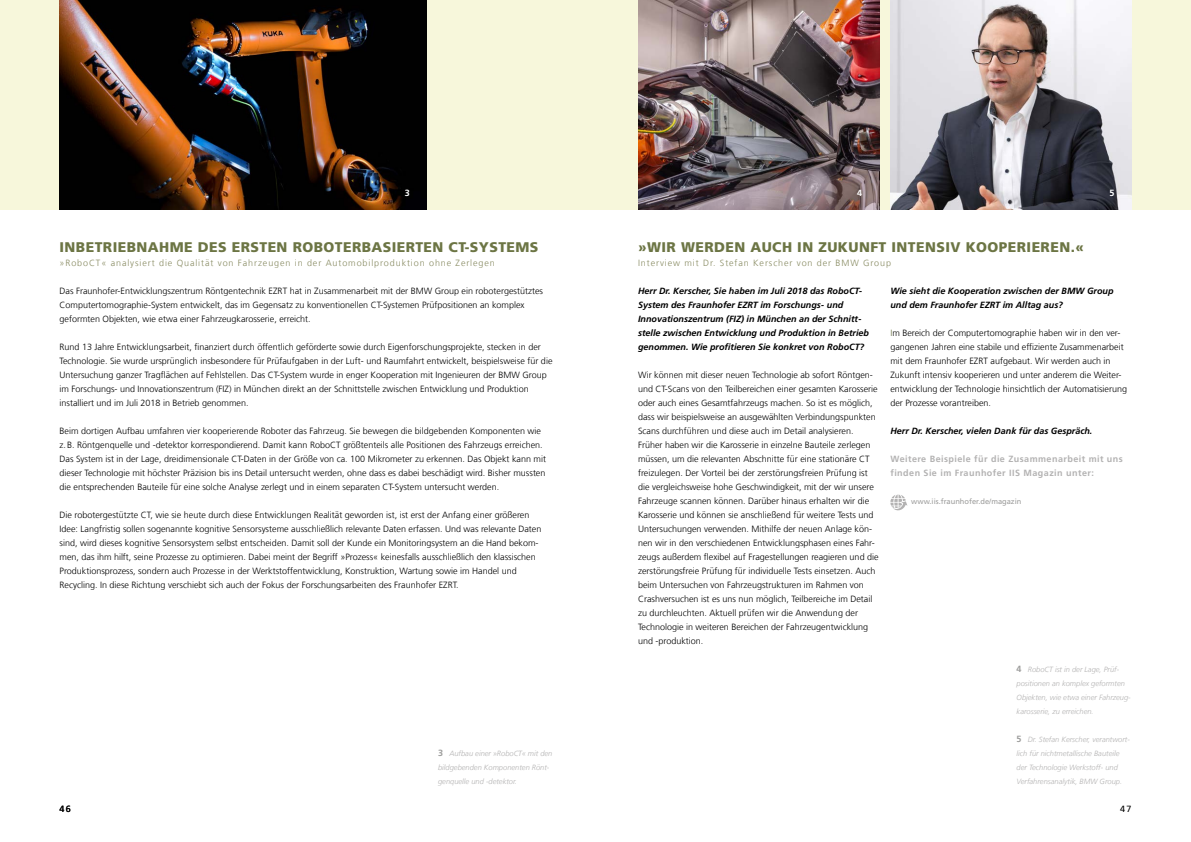
<style>
.page{position:relative;width:1191px;height:842px;background:#fff}
.page>*{position:absolute;margin:0;border:0;box-sizing:border-box;transform-origin:0 0}
.t1{font:900 14px "Frutiger LT Com";letter-spacing:.03em;color:#6c7544}
.t2{font:300 9px/14px "Frutiger LT Com";color:#000}
.t3{font:italic 700 9px/14px "Frutiger LT Com";color:#000}
.t4{font:300 9px "Frutiger LT Com";letter-spacing:.1em;color:#888b62}
.t5{font:700 9px/14px "Frutiger LT Com";letter-spacing:.05em;color:#b3b2b2}
.t6{font:9px "Frutiger LT Com";color:#000}
.t7{font:700 9px "Frutiger LT Com";color:#fff}
.t8{font:italic 300 7.5px/14px "Frutiger LT Com";color:#b3b2b2}
.t9{font:7.5px "Frutiger LT Com";color:#9d9d9c}
.s1{font-weight:700;font-style:normal;font-size:9px;color:#9d9d9c}
.s2{color:#6c7544}
</style>
<div class="page">
<div style="left:0;top:0;width:1191px;height:210px;background:#f7f7db"></div>
<svg style="left:890px;top:494px;width:17px;height:17px"></svg>
<img style="left:638px;top:0;width:241px;height:210px">
<img style="left:60px;top:0;width:367px;height:210px">
<img style="left:890px;top:0;width:241px;height:210px">
<p class="t7" style="left:405px;top:187px;width:7px">3</p>
<p class="t7" style="left:857px;top:187px;width:7px">4</p>
<p class="t7" style="left:1109px;top:187px;width:7px">5</p>
<h1 class="t1" style="left:60px;top:239px;width:480px">INBETRIEBNAHME DES ERSTEN ROBOTERBASIERTEN CT-SYSTEMS</h1>
<p class="t4" style="left:60px;top:257px;width:437px">»RoboCT« analysiert die Qualität von Fahrzeugen in der Automobilproduktion ohne Zerlegen</p>
<p class="t2" style="left:60px;top:284px;width:485px">Das Fraunhofer-Entwicklungszentrum Röntgentechnik EZRT hat in Zusammenarbeit mit der BMW Group ein robotergestütztes<br>Computertomographie-System entwickelt, das im Gegensatz zu konventionellen CT-Systemen Prüfpositionen an komplex geformten Objekten, wie etwa einer Fahrzeugkarosserie, erreicht.</p>
<p class="t2" style="left:60px;top:340px;width:494px">Rund 13 Jahre Entwicklungsarbeit, finanziert durch öffentlich geförderte sowie durch Eigenforschungsprojekte, stecken in der Technologie. Sie wurde ursprünglich insbesondere für Prüfaufgaben in der Luft- und Raumfahrt entwickelt, beispielsweise für die Untersuchung ganzer Tragflächen auf Fehlstellen. Das CT-System wurde in enger Kooperation mit Ingenieuren der BMW Group im Forschungs- und Innovationszentrum (FIZ) in München direkt an der Schnittstelle zwischen Entwicklung und Produktion installiert und im Juli 2018 in Betrieb genommen.</p>
<p class="t2" style="left:60px;top:424px;width:488px">Beim dortigen Aufbau umfahren vier kooperierende Roboter das Fahrzeug. Sie bewegen die bildgebenden Komponenten wie z.B. Röntgenquelle und -detektor korrespondierend. Damit kann RoboCT größtenteils alle Positionen des Fahrzeugs erreichen.<br>Das System ist in der Lage, dreidimensionale CT-Daten in der Größe von ca. 100 Mikrometer zu erkennen. Das Objekt kann mit dieser Technologie mit höchster Präzision bis ins Detail untersucht werden, ohne dass es dabei beschädigt wird. Bisher mussten die entsprechenden Bauteile für eine solche Analyse zerlegt und in einem separaten CT-System untersucht werden.</p>
<p class="t2" style="left:60px;top:508px;width:483px">Die robotergestützte CT, wie sie heute durch diese Entwicklungen Realität geworden ist, ist erst der Anfang einer größeren Idee: Langfristig sollen sogenannte kognitive Sensorsysteme ausschließlich relevante Daten erfassen. Und was relevante Daten sind, wird dieses kognitive Sensorsystem selbst entscheiden. Damit soll der Kunde ein Monitoringsystem an die Hand bekom&shy;men, das ihm hilft, seine Prozesse zu optimieren. Dabei meint der Begriff »Prozess« keinesfalls ausschließlich den klassischen Produktionsprozess, sondern auch Prozesse in der Werktstoffentwicklung, Konstruktion, Wartung sowie im Handel und Recycling. In diese Richtung verschiebt sich auch der Fokus der Forschungsarbeiten des Fraunhofer EZRT.</p>
<p class="t6" style="left:60px;top:803px;width:13px">46</p>
<p class="t8" style="left:438px;top:746px;width:116px"><span class="s1">3</span> Aufbau einer »RoboCT« mit den bildgebenden Komponenten Rönt&shy;genquelle und -detektor.</p>
<h1 class="t1" style="left:638px;top:239px;width:447px">»WIR WERDEN AUCH IN ZUKUNFT INTENSIV KOOPERIEREN.«</h1>
<p class="t4" style="left:638px;top:257px;width:255px">Interview mit Dr. Stefan Kerscher von der BMW Group</p>
<p class="t3" style="left:638px;top:284px;width:233px">Herr Dr. Kerscher, Sie haben im Juli 2018 das RoboCT-System des Fraunhofer EZRT im Forschungs- und Innovationszentrum (FIZ) in München an der Schnitt&shy;stelle zwischen Entwicklung und Produktion in Betrieb genommen. Wie profitieren Sie konkret von RoboCT?</p>
<p class="t2" style="left:638px;top:368px;width:242px">Wir können mit dieser neuen Technologie ab sofort Röntgen&shy;und CT-Scans von den Teilbereichen einer gesamten Karosserie oder auch eines Gesamtfahrzeugs machen. So ist es möglich, dass wir beispielsweise an ausgewählten Verbindungspunkten Scans durchführen und diese auch im Detail analysieren.<br>Früher haben wir die Karosserie in einzelne Bauteile zerlegen müssen, um die relevanten Abschnitte für eine stationäre CT freizulegen. Der Vorteil bei der zerstörungsfreien Prüfung ist die vergleichsweise hohe Geschwindigkeit, mit der wir unsere Fahrzeuge scannen können. Darüber hinaus erhalten wir die Karosserie und können sie anschließend für weitere Tests und Untersuchungen verwenden. Mithilfe der neuen Anlage kön&shy;nen wir in den verschiedenen Entwicklungsphasen eines Fahr&shy;zeugs außerdem flexibel auf Fragestellungen reagieren und die zerstörungsfreie Prüfung für individuelle Tests einsetzen. Auch beim Untersuchen von Fahrzeugstrukturen im Rahmen von Crashversuchen ist es uns nun möglich, Teilbereiche im Detail zu durchleuchten. Aktuell prüfen wir die Anwendung der Technologie in weiteren Bereichen der Fahrzeugentwicklung und -produktion.</p>
<p class="t3" style="left:890px;top:284px;width:225px">Wie sieht die Kooperation zwischen der BMW Group und dem Fraunhofer EZRT im Alltag aus?</p>
<p class="t2" style="left:890px;top:326px;width:238px"><span class="s2">I</span>m Bereich der Computertomographie haben wir in den ver&shy;gangenen Jahren eine stabile und effiziente Zusammenarbeit mit dem Fraunhofer EZRT aufgebaut. Wir werden auch in Zukunft intensiv kooperieren und unter anderem die Weiter&shy;entwicklung der Technologie hinsichtlich der Automatisierung der Prozesse vorantreiben.</p>
<p class="t3" style="left:890px;top:424px;width:203px">Herr Dr. Kerscher, vielen Dank für das Gespräch.</p>
<p class="t5" style="left:890px;top:452px;width:234px">Weitere Beispiele für die Zusammenarbeit mit uns finden Sie im Fraunhofer IIS Magazin unter:</p>
<p class="t9" style="left:911px;top:497px;width:112px">www.iis.fraunhofer.de/magazin</p>
<p class="t8" style="left:1016px;top:662px;width:116px"><span class="s1">4</span> RoboCT ist in der Lage, Prüf&shy;positionen an komplex geformten<br>Objekten, wie etwa einer Fahrzeug&shy;karosserie, zu erreichen.</p>
<p class="t8" style="left:1016px;top:732px;width:115px"><span class="s1">5</span> Dr. Stefan Kerscher, verantwort&shy;lich für nichtmetallische Bauteile der Technologie Werkstoff- und Verfahrensanalytik, BMW Group.</p>
<p class="t6" style="left:1120px;top:803px;width:13px">47</p>
</div>
